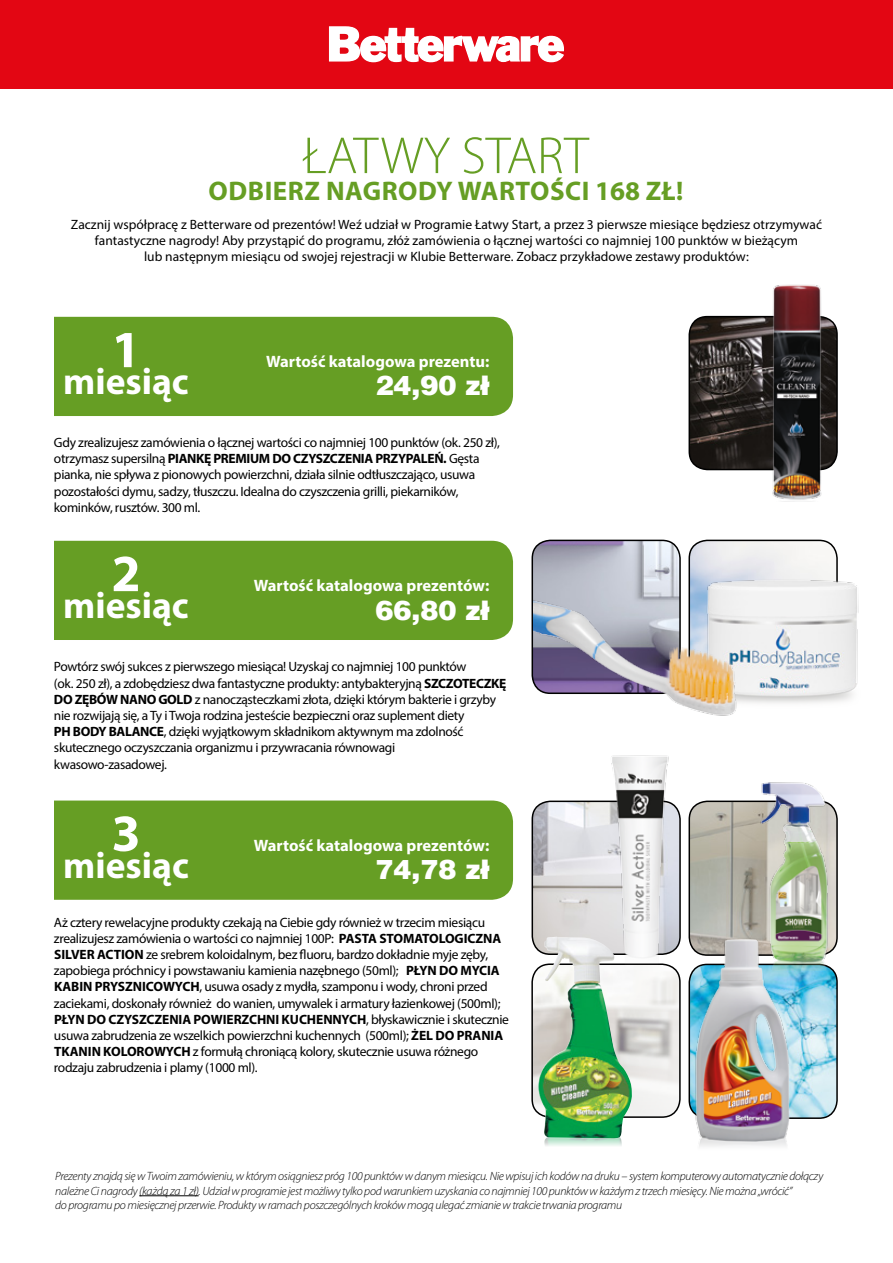
<style>
.page{position:relative;width:893px;height:1263px;background:#fff}
.page>*{position:absolute;margin:0;border:0;box-sizing:border-box;transform-origin:0 0}
.t1{font:300 52.5px "Myriad Pro";color:#669e24}
.t2{font:700 52.5px "Myriad Pro";color:#fff}
.t3{font:700 37.5px "Myriad Pro";color:#fff}
.t4{font:700 27px "Myriad Pro";letter-spacing:.02em;color:#669e24}
.t5{font:900 27px "Switzerland";color:#fff}
.t6{font:700 16.5px "Myriad Pro";color:#fff}
.t7{font:13.5px/16.2px "Myriad Pro";letter-spacing:-.025em;color:#000}
.t8{font:13.5px/16.2px "Myriad Pro";color:#000;text-align:center}
.t9{font:italic 300 12px/14.4px "Myriad Pro";letter-spacing:-.025em;color:#000}
.s1{font-weight:700}
</style>
<div class="page">
<div style="left:23px;top:800px;width:490px;height:100px;background:#669e24;border-radius:21px"></div>
<div style="left:13px;top:780px;width:41px;height:142px;background:#fff"></div>
<div style="left:23px;top:541px;width:490px;height:99px;background:#669e24;border-radius:21px"></div>
<div style="left:13px;top:521px;width:41px;height:141px;background:#fff"></div>
<div style="left:23px;top:317px;width:490px;height:99px;background:#669e24;border-radius:21px"></div>
<div style="left:13px;top:297px;width:41px;height:141px;background:#fff"></div>
<hr style="left:139px;top:1195px;width:60px;height:1px;background:#000">
<img style="left:532px;top:803px;width:60px;height:148px">
<div style="left:532px;top:800px;width:149px;height:155px;border:2px solid #000;border-radius:18px"></div>
<img style="left:697px;top:803px;width:140px;height:150px">
<div style="left:688px;top:800px;width:150px;height:156px;border:2px solid #000;border-radius:18px"></div>
<img style="left:534px;top:967px;width:144px;height:150px">
<div style="left:531px;top:963px;width:150px;height:155px;border:2px solid #000;border-radius:18px"></div>
<img style="left:805px;top:967px;width:32px;height:151px">
<div style="left:688px;top:964px;width:150px;height:155px;border:2px solid #000;border-radius:18px"></div>
<img style="left:689px;top:317px;width:64px;height:152px">
<div style="left:688px;top:316px;width:150px;height:154px;border:2px solid #000;border-radius:18px"></div>
<img style="left:753px;top:284px;width:85px;height:216px">
<img style="left:753px;top:540px;width:84px;height:27px">
<img style="left:690px;top:927px;width:115px;height:220px">
<div style="left:0;top:0;width:893px;height:89px;background:#e30613"></div>
<svg style="left:329px;top:26px;width:235px;height:37px"></svg>
<img style="left:592px;top:755px;width:105px;height:221px">
<img style="left:544px;top:1138px;width:78px;height:8px">
<img style="left:538px;top:937px;width:94px;height:201px">
<img style="left:753px;top:567px;width:106px;height:136px">
<img style="left:533px;top:539px;width:220px;height:177px">
<img style="left:754px;top:782px;width:76px;height:188px">
<h1 class="t1" style="left:303px;top:124px;width:287px">ŁATWY START</h1>
<h3 class="t4" style="left:209px;top:173px;width:476px">ODBIERZ NAGRODY WARTOŚCI 168 ZŁ!</h3>
<p class="t8" style="left:71px;top:216px;width:753px">Zacznij współpracę z Betterware od prezentów! Weź udział w Programie Łatwy Start, a przez 3 pierwsze miesiące będziesz otrzymywać fantastyczne nagrody! Aby przystąpić do programu, złóż zamówienia o łącznej wartości co najmniej 100 punktów w bieżącym<br>lub następnym miesiącu od swojej rejestracji w Klubie Betterware. Zobacz przykładowe zestawy produktów:</p>
<h1 class="t2" style="left:112px;top:315px;width:31px">1</h1>
<h2 class="t3" style="left:63px;top:357px;width:127px">miesiąc</h2>
<p class="t6" style="left:266px;top:350px;width:225px">Wartość katalogowa prezentu:</p>
<h3 class="t5" style="left:375px;top:370px;width:116px">24,90 zł</h3>
<p class="t7" style="left:54px;top:434px;width:448px">Gdy zrealizujesz zamówienia o łącznej wartości co najmniej 100 punktów (ok. 250 zł), otrzymasz supersilną <span class="s1">PIANKĘ PREMIUM DO CZYSZCZENIA PRZYPALEŃ.</span> Gęsta pianka, nie spływa z pionowych powierzchni, działa silnie odtłuszczająco, usuwa pozostałości dymu, sadzy, tłuszczu. Idealna do czyszczenia grilli, piekarników, kominków, rusztów. 300 ml.</p>
<h1 class="t2" style="left:112px;top:539px;width:31px">2</h1>
<h2 class="t3" style="left:63px;top:581px;width:127px">miesiąc</h2>
<p class="t6" style="left:254px;top:575px;width:237px">Wartość katalogowa prezentów:</p>
<h3 class="t5" style="left:375px;top:594px;width:116px">66,80 zł</h3>
<p class="t7" style="left:54px;top:658px;width:454px">Powtórz swój sukces z pierwszego miesiąca! Uzyskaj co najmniej 100 punktów<br>(ok. 250 zł), a zdobędziesz dwa fantastyczne produkty: antybakteryjną <span class="s1">SZCZOTECZKĘ DO ZĘBÓW NANO GOLD</span> z nanocząsteczkami złota, dzięki którym bakterie i grzyby nie rozwijają się, a Ty i Twoja rodzina jesteście bezpieczni oraz suplement diety<br><span class="s1">PH BODY BALANCE</span>, dzięki wyjątkowym składnikom aktywnym ma zdolność skutecznego oczyszczania organizmu i przywracania równowagi kwasowo-zasadowej.</p>
<h1 class="t2" style="left:112px;top:799px;width:31px">3</h1>
<h2 class="t3" style="left:63px;top:841px;width:127px">miesiąc</h2>
<p class="t6" style="left:254px;top:834px;width:237px">Wartość katalogowa prezentów:</p>
<h3 class="t5" style="left:375px;top:853px;width:116px">74,78 zł</h3>
<p class="t7" style="left:54px;top:914px;width:456px">Aż cztery rewelacyjne produkty czekają na Ciebie gdy również w trzecim miesiącu zrealizujesz zamówienia o wartości co najmniej 100P: <span class="s1">PASTA STOMATOLOGICZNA SILVER ACTION</span> ze srebrem koloidalnym, bez fluoru, bardzo dokładnie myje zęby, zapobiega próchnicy i powstawaniu kamienia nazębnego (50ml); <span class="s1">PŁYN DO MYCIA KABIN PRYSZNICOWYCH</span>, usuwa osady z mydła, szamponu i wody, chroni przed zaciekami, doskonały również do wanien, umywalek i armatury łazienkowej (500ml); <span class="s1">PŁYN DO CZYSZCZENIA POWIERZCHNI KUCHENNYCH</span>, błyskawicznie i skutecznie usuwa zabrudzenia ze wszelkich powierzchni kuchennych (500ml); <span class="s1">ŻEL DO PRANIA TKANIN KOLOROWYCH</span> z formułą chroniącą kolory, skutecznie usuwa różnego rodzaju zabrudzenia i plamy (1000 ml).</p>
<p class="t9" style="left:55px;top:1169px;width:770px">Prezenty znajdą się w Twoim zamówieniu, w którym osiągniesz próg 100 punktów w danym miesiącu. Nie wpisuj ich kodów na druku – system komputerowy automatycznie dołączy należne Ci nagrody (każdą za 1 zł). Udział w programie jest możliwy tylko pod warunkiem uzyskania co najmniej 100 punktów w każdym z trzech miesięcy. Nie można „wrócić”<br>do programu po miesięcznej przerwie. Produkty w ramach poszczególnych kroków mogą ulegać zmianie w trakcie trwania programu</p>
</div>
